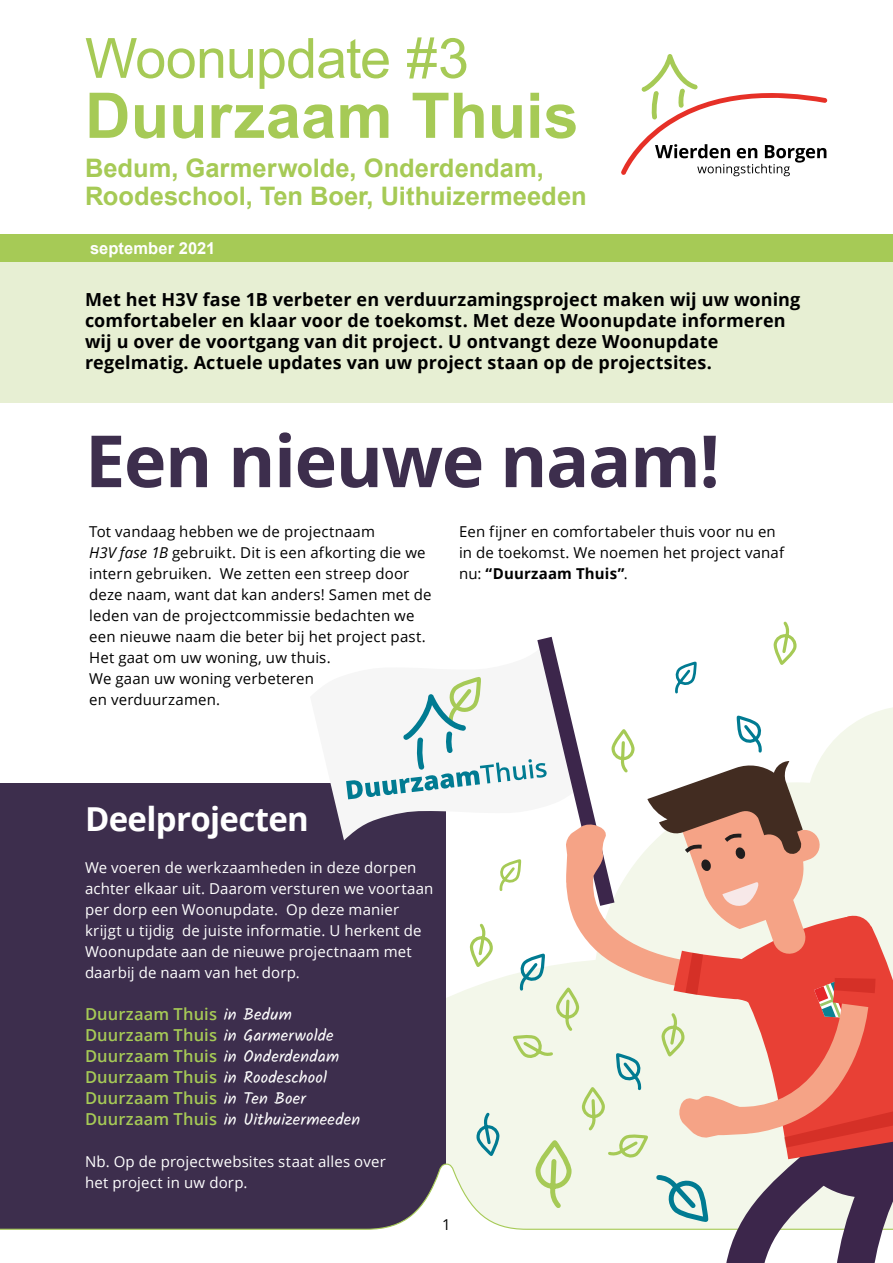
<style>
.page{position:relative;width:893px;height:1263px;background:#fff}
.page>*{position:absolute;margin:0;border:0;box-sizing:border-box;transform-origin:0 0}
.t1{font:700 72px "Open Sans";letter-spacing:-.02em;color:#3d2e4d}
.t2{font:700 63px "Arial";color:#a6ca56}
.t3{font:55.5px "Arial";letter-spacing:-.015em;color:#a6ca56}
.t4{font:700 33px "Open Sans";letter-spacing:-.02em;color:#fff}
.t5{font:700 25.5px/28.5px "Arial";color:#a6ca56}
.t6{font:700 18px/21px "Open Sans";letter-spacing:.005em;color:#000}
.t7{font:600 16.5px/21px "Open Sans";letter-spacing:.005em;color:#a6ca56}
.t8{font:16.5px "Kalam";letter-spacing:.015em;color:#fff}
.t9{font:700 16.5px "Arial";letter-spacing:.005em;color:#fff}
.t10{font:15px/21px "Open Sans";letter-spacing:.01em;color:#000}
.t11{font:15px/21px "Open Sans";letter-spacing:.01em;color:#fff}
.s1{font-style:italic}
.s2{font-weight:700}
.s3{font-family:"Kalam";font-weight:400;color:#fff}
.s4{font-family:"Open Sans";font-weight:600;color:#a6ca56}
</style>
<div class="page">
<div style="left:0;top:783px;width:446px;height:467px;background:#3d2e4d"></div>
<div style="left:0;top:234px;width:893px;height:28px;background:#a6ca56"></div>
<div style="left:0;top:262px;width:893px;height:141px;background:#e7efd3"></div>
<svg style="left:621px;top:54px;width:206px;height:122px"></svg>
<svg style="left:0;top:1228px;width:346px;height:22px;background:#f3f5f0"></svg>
<svg style="left:330px;top:783px;width:16px;height:57px"></svg>
<svg style="left:346px;top:621px;width:547px;height:642px"></svg>
<h3 class="t3" style="left:85px;top:22px;width:385px">Woonupdate #3</h3>
<h2 class="t2" style="left:85px;top:74px;width:495px">Duurzaam Thuis</h2>
<h3 class="t5" style="left:85px;top:154px;width:503px">Bedum, Garmerwolde, Onderdendam,<br>Roodeschool, Ten Boer, Uithuizermeeden</h3>
<p class="t9" style="left:90px;top:237px;width:127px">september 2021</p>
<p class="t6" style="left:85px;top:289px;width:717px">Met het H3V fase 1B verbeter en verduurzamingsproject maken wij uw woning comfortabeler en klaar voor de toekomst. Met deze Woonupdate informeren wij u over de voortgang van dit project. U ontvangt deze Woonupdate regelmatig. Actuele updates van uw project staan op de projectsites.</p>
<h1 class="t1" style="left:85px;top:410px;width:636px">Een nieuwe naam!</h1>
<p class="t10" style="left:89px;top:521px;width:344px">Tot vandaag hebben we de projectnaam<br><span class="s1">H3V fase 1B</span> gebruikt. Dit is een afkorting die we intern gebruiken. We zetten een streep door deze naam, want dat kan anders! Samen met de leden van de projectcommissie bedachten we een nieuwe naam die beter bij het project past.<br>Het gaat om uw woning, uw thuis.<br>We gaan uw woning verbeteren<br>en verduurzamen.</p>
<p class="t10" style="left:459px;top:521px;width:327px">Een fijner en comfortabeler thuis voor nu en in de toekomst. We noemen het project vanaf nu: <span class="s2">“Duurzaam Thuis”</span>.</p>
<h3 class="t4" style="left:85px;top:796px;width:225px">Deelprojecten</h3>
<p class="t11" style="left:85px;top:857px;width:350px">We voeren de werkzaamheden in deze dorpen achter elkaar uit. Daarom versturen we voortaan per dorp een Woonupdate. Op deze manier krijgt u tijdig de juiste informatie. U herkent de Woonupdate aan de nieuwe projectnaam met daarbij de naam van het dorp.</p>
<p class="t7" style="left:85px;top:1003px;width:256px">Duurzaam Thuis <span class="s3">in Bedum<br></span>Duurzaam Thuis <span class="s3">in Garmerwolde<br></span>Duurzaam Thuis <span class="s3">in Onderdendam<br></span>Duurzaam Thuis <span class="s3">in Roodeschool<br></span>Duurzaam Thuis <span class="s3">in Ten Boer</span></p>
<p class="t8" style="left:85px;top:1108px;width:277px"><span class="s4">Duurzaam Thuis</span> in Uithuizermeeden</p>
<p class="t11" style="left:85px;top:1151px;width:302px">Nb. Op de projectwebsites staat alles over het project in uw dorp.</p>
<p class="t10" style="left:442px;top:1214px;width:10px">1</p>
</div>
